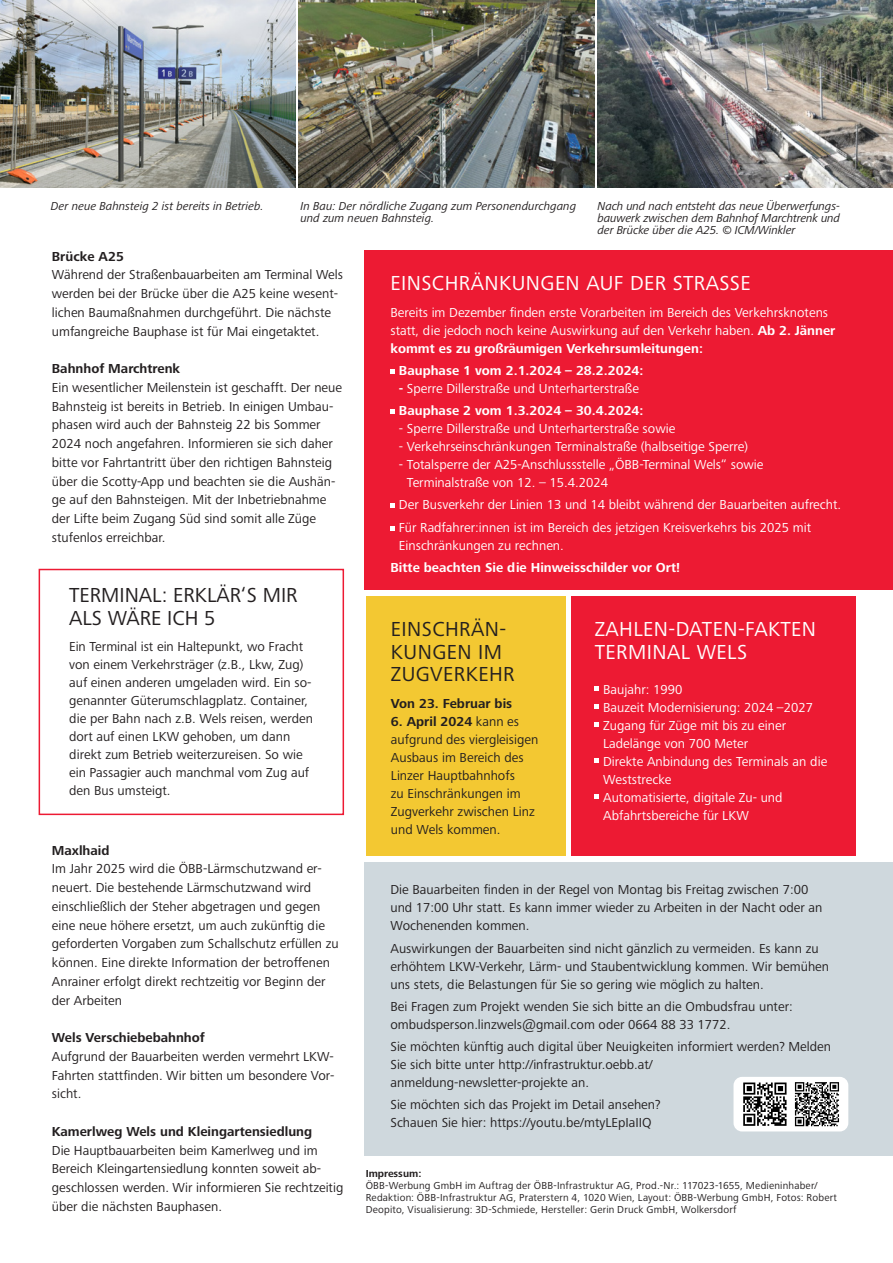
<style>
.page{position:relative;width:893px;height:1263px;background:#fff}
.page>*{position:absolute;margin:0;border:0;box-sizing:border-box;transform-origin:0 0}
.t1{font:21px/22.5px "Frutiger Next Pro";letter-spacing:.02em;color:#fff}
.t2{font:21px/22.5px "Frutiger Next Pro";color:#231f20}
.t3{font:21px/22.5px "Frutiger Next Pro";letter-spacing:.02em;color:#231f20}
.t4{font:13.5px/18.8px "Frutiger Next Pro";color:#231f20}
.t5{font:13.5px/18px "Frutiger Next Pro";color:#fff}
.t6{font:700 13.5px "Frutiger Next Pro";color:#231f20}
.t7{font:700 13.5px "Frutiger Next Pro";color:#fff}
.t8{font:italic 12px/12px "Frutiger Next Pro";color:#231f20}
.t9{font:10.5px/12px "Frutiger Next Pro";letter-spacing:.02em;color:#231f20}
.t10{font:700 10.5px "Frutiger Next Pro";color:#231f20}
.s1{font-weight:700}
</style>
<div class="page">
<div style="left:365px;top:862px;width:528px;height:293px;background:#cfd8dd"></div>
<div style="left:733px;top:1077px;width:115px;height:54px;background:#fff;border-radius:9px"></div>
<svg style="left:786px;top:1082px;width:1px;height:44px"></svg>
<svg style="left:743px;top:1082px;width:43px;height:44px"></svg>
<svg style="left:794px;top:1082px;width:44px;height:45px"></svg>
<svg style="left:795px;top:1082px;width:44px;height:44px"></svg>
<div style="left:365px;top:251px;width:528px;height:339px;background:#ed1a33"></div>
<svg style="left:390px;top:369px;width:5px;height:4px"></svg>
<svg style="left:390px;top:409px;width:5px;height:5px"></svg>
<svg style="left:390px;top:504px;width:5px;height:4px"></svg>
<svg style="left:390px;top:526px;width:5px;height:4px"></svg>
<img style="left:0;top:0;width:296px;height:187px">
<div style="left:571px;top:596px;width:285px;height:260px;background:#ed1a33"></div>
<svg style="left:595px;top:686px;width:4px;height:4px"></svg>
<svg style="left:595px;top:704px;width:4px;height:4px"></svg>
<svg style="left:595px;top:722px;width:4px;height:4px"></svg>
<svg style="left:595px;top:758px;width:4px;height:4px"></svg>
<svg style="left:595px;top:794px;width:4px;height:4px"></svg>
<div style="left:39px;top:569px;width:305px;height:246px;border:2px solid #ed1a33"></div>
<div style="left:366px;top:596px;width:200px;height:260px;background:#f3c832"></div>
<img style="left:299px;top:0;width:295px;height:187px">
<img style="left:597px;top:0;width:296px;height:187px">
<p class="t8" style="left:300px;top:200px;width:277px">In Bau: Der nördliche Zugang zum Personendurchgang und zum neuen Bahnsteig.</p>
<p class="t8" style="left:597px;top:200px;width:244px;text-align:justify">Nach und nach entsteht das neue Überwerfungs&shy;bauwerk zwischen dem Bahnhof Marchtrenk und der Brücke über die A25. © ICM/Winkler</p>
<p class="t8" style="left:51px;top:200px;width:214px">Der neue Bahnsteig 2 ist bereits in Betrieb.</p>
<p class="t6" style="left:52px;top:248px;width:74px">Brücke A25</p>
<p class="t4" style="left:52px;top:265px;width:293px">Während der Straßenbauarbeiten am Terminal Wels werden bei der Brücke über die A25 keine wesent&shy;lichen Baumaßnahmen durchgeführt. Die nächste umfangreiche Bauphase ist für Mai eingetaktet.</p>
<p class="t6" style="left:52px;top:361px;width:130px">Bahnhof Marchtrenk</p>
<p class="t4" style="left:52px;top:378px;width:292px">Ein wesentlicher Meilenstein ist geschafft. Der neue Bahnsteig ist bereits in Betrieb. In einigen Umbau&shy;phasen wird auch der Bahnsteig 22 bis Sommer 2024 noch angefahren. Informieren sie sich daher bitte vor Fahrtantritt über den richtigen Bahnsteig über die Scotty-App und beachten sie die Aushän&shy;ge auf den Bahnsteigen. Mit der Inbetriebnahme der Lifte beim Zugang Süd sind somit alle Züge stufenlos erreichbar.</p>
<p class="t1" style="left:390px;top:272px;width:362px">EINSCHRÄNKUNGEN AUF DER STRASSE</p>
<p class="t5" style="left:390px;top:303px;width:446px">Bereits im Dezember finden erste Vorarbeiten im Bereich des Verkehrsknotens statt, die jedoch noch keine Auswirkung auf den Verkehr haben. <span class="s1">Ab 2. Jänner kommt es zu großräumigen Verkehrsumleitungen:</span></p>
<p class="t7" style="left:399px;top:363px;width:246px">Bauphase 1 vom 2.1.2024 – 28.2.2024:</p>
<p class="t5" style="left:399px;top:379px;width:241px"><span class="s1">-</span> Sperre Dillerstraße und Unterharterstraße</p>
<p class="t7" style="left:399px;top:403px;width:246px">Bauphase 2 vom 1.3.2024 – 30.4.2024:</p>
<p class="t5" style="left:399px;top:420px;width:278px">- Sperre Dillerstraße und Unterharterstraße sowie</p>
<p class="t5" style="left:399px;top:438px;width:351px">- Verkehrseinschränkungen Terminalstraße (halbseitige Sperre)</p>
<p class="t5" style="left:407px;top:456px;width:358px;text-indent:-8px">- Totalsperre der A25-Anschlussstelle „ÖBB-Terminal Wels“ sowie<br>Terminalstraße von 12. – 15.4.2024</p>
<p class="t5" style="left:399px;top:496px;width:444px">Der Busverkehr der Linien 13 und 14 bleibt während der Bauarbeiten aufrecht.</p>
<p class="t5" style="left:399px;top:518px;width:414px">Für Radfahrer:innen ist im Bereich des jetzigen Kreisverkehrs bis 2025 mit<br>Einschränkungen zu rechnen.</p>
<p class="t7" style="left:390px;top:560px;width:291px">Bitte beachten Sie die Hinweisschilder vor Ort!</p>
<p class="t2" style="left:69px;top:584px;width:230px">TERMINAL: ERKLÄR‘S MIR<br>ALS WÄRE ICH 5</p>
<p class="t4" style="left:69px;top:638px;width:245px;line-height:18px">Ein Terminal ist ein Haltepunkt, wo Fracht von einem Verkehrsträger (z.B., Lkw, Zug) auf einen anderen umgeladen wird. Ein so&shy;genannter Güterumschlagplatz. Container, die per Bahn nach z.B. Wels reisen, werden dort auf einen LKW gehoben, um dann direkt zum Betrieb weiterzureisen. So wie ein Passagier auch manchmal vom Zug auf den Bus umsteigt.</p>
<p class="t6" style="left:52px;top:842px;width:59px">Maxlhaid</p>
<p class="t4" style="left:52px;top:859px;width:288px">Im Jahr 2025 wird die ÖBB-Lärmschutzwand er&shy;neuert. Die bestehende Lärmschutzwand wird einschließlich der Steher abgetragen und gegen eine neue höhere ersetzt, um auch zukünftig die geforderten Vorgaben zum Schallschutz erfüllen zu können. Eine direkte Information der betroffenen Anrainer erfolgt direkt rechtzeitig vor Beginn der der Arbeiten</p>
<p class="t6" style="left:52px;top:1030px;width:154px">Wels Verschiebebahnhof</p>
<p class="t4" style="left:52px;top:1047px;width:284px;text-align:justify">Aufgrund der Bauarbeiten werden vermehrt LKW-Fahrten stattfinden. Wir bitten um besondere Vor&shy;sicht.</p>
<p class="t6" style="left:52px;top:1123px;width:262px">Kamerlweg Wels und Kleingartensiedlung</p>
<p class="t4" style="left:52px;top:1141px;width:293px">Die Hauptbauarbeiten beim Kamerlweg und im Bereich Kleingartensiedlung konnten soweit ab&shy;geschlossen werden. Wir informieren Sie rechtzeitig über die nächsten Bauphasen.</p>
<p class="t3" style="left:391px;top:618px;width:125px">EINSCHRÄN-<br>KUNGEN IM<br>ZUGVERKEHR</p>
<p class="t6" style="left:391px;top:695px;width:123px">Von 23. Februar bis</p>
<p class="t4" style="left:391px;top:712px;width:149px;line-height:18px"><span class="s1">6. April 2024</span> kann es aufgrund des viergleisigen<br>Ausbaus im Bereich des<br>Linzer Hauptbahnhofs<br>zu Einschränkungen im<br>Zugverkehr zwischen Linz und Wels kommen.</p>
<p class="t1" style="left:595px;top:618px;width:223px">ZAHLEN-DATEN-FAKTEN<br>TERMINAL WELS</p>
<p class="t5" style="left:603px;top:680px;width:81px">Baujahr: 1990</p>
<p class="t5" style="left:603px;top:698px;width:211px">Bauzeit Modernisierung: 2024 –2027</p>
<p class="t5" style="left:603px;top:716px;width:184px">Zugang für Züge mit bis zu einer<br>Ladelänge von 700 Meter</p>
<p class="t5" style="left:603px;top:752px;width:226px">Direkte Anbindung des Terminals an die<br>Weststrecke</p>
<p class="t5" style="left:603px;top:788px;width:181px">Automatisierte, digitale Zu- und<br>Abfahrtsbereiche für LKW</p>
<p class="t4" style="left:390px;top:881px;width:434px;line-height:18px">Die Bauarbeiten finden in der Regel von Montag bis Freitag zwischen 7:00 und 17:00 Uhr statt. Es kann immer wieder zu Arbeiten in der Nacht oder an<br>Wochenenden kommen.</p>
<p class="t4" style="left:390px;top:939px;width:440px;line-height:18px">Auswirkungen der Bauarbeiten sind nicht gänzlich zu vermeiden. Es kann zu erhöhtem LKW-Verkehr, Lärm- und Staubentwicklung kommen. Wir bemühen uns stets, die Belastungen für Sie so gering wie möglich zu halten.</p>
<p class="t4" style="left:390px;top:997px;width:404px;line-height:18px">Bei Fragen zum Projekt wenden Sie sich bitte an die Ombudsfrau unter: ombudsperson.linzwels@gmail.com oder 0664 88 33 1772.</p>
<p class="t4" style="left:390px;top:1037px;width:442px;line-height:18px">Sie möchten künftig auch digital über Neuigkeiten informiert werden? Melden<br>Sie sich bitte unter http://infrastruktur.oebb.at/ anmeldung-newsletter-projekte an.</p>
<p class="t4" style="left:390px;top:1096px;width:272px;line-height:18px">Sie möchten sich das Projekt im Detail ansehen?<br>Schauen Sie hier: https://youtu.be/mtyLEpIaIIQ</p>
<p class="t10" style="left:366px;top:1167px;width:57px">Impressum:</p>
<p class="t9" style="left:366px;top:1179px;width:473px">ÖBB-Werbung GmbH im Auftrag der ÖBB-Infrastruktur AG, Prod.-Nr.: 117023-1655, Medieninhaber/<br>Redaktion: ÖBB-Infrastruktur AG, Praterstern 4, 1020 Wien, Layout: ÖBB-Werbung GmbH, Fotos: Robert<br>Deopito, Visualisierung: 3D-Schmiede, Hersteller: Gerin Druck GmbH, Wolkersdorf</p>
</div>
